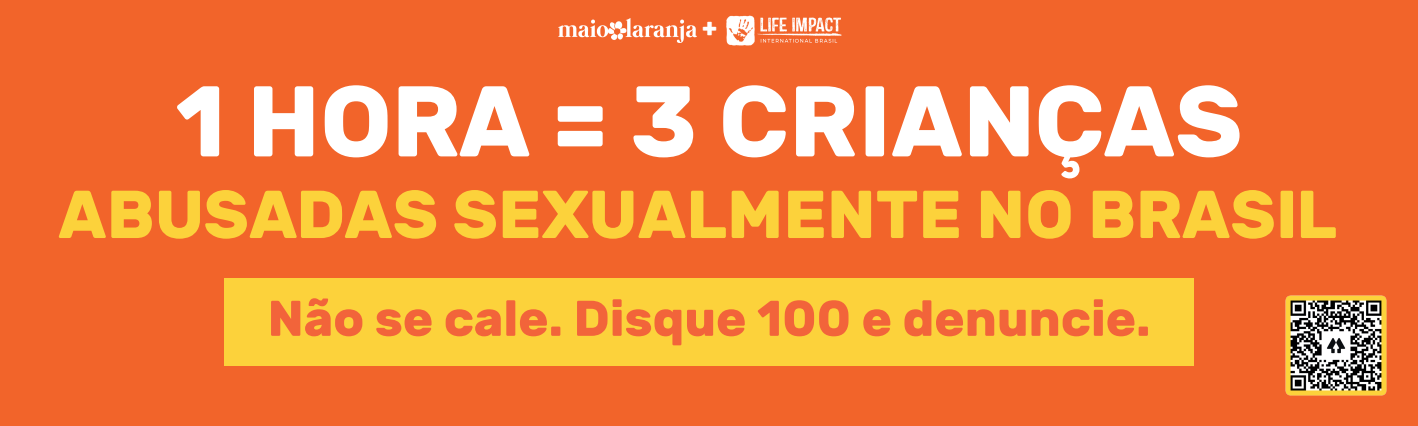
<style>
.page{position:relative;width:1418px;height:426px;background:#fff}
.page>*{position:absolute;margin:0;border:0;box-sizing:border-box;transform-origin:0 0}
.t1{font:700 100px "Rubik";color:#fff}
.t2{font:700 67.5px "Rubik";color:#fcd23b}
.t3{font:700 50px "Rubik";color:#f2643a}
.t4{font:700 24.5px "Rubik";color:#fff}
</style>
<div class="page">
<div style="left:0;top:0;width:1417px;height:425px;background:#f2642a"></div>
<div style="left:224px;top:278px;width:969px;height:88px;background:#fcd23b"></div>
<img style="left:559px;top:19px;width:137px;height:23px">
<img style="left:726px;top:15px;width:115px;height:30px">
<img style="left:1285px;top:295px;width:100px;height:100px">
<p class="t4" style="left:702px;top:13px;width:17px">+</p>
<h1 class="t1" style="left:175px;top:63px;width:1068px">1 HORA = 3 CRIANÇAS</h1>
<h2 class="t2" style="left:58px;top:174px;width:1280px">ABUSADAS SEXUALMENTE NO BRASIL</h2>
<p class="t3" style="left:267px;top:288px;width:884px">Não se cale. Disque 100 e denuncie.</p>
</div>
